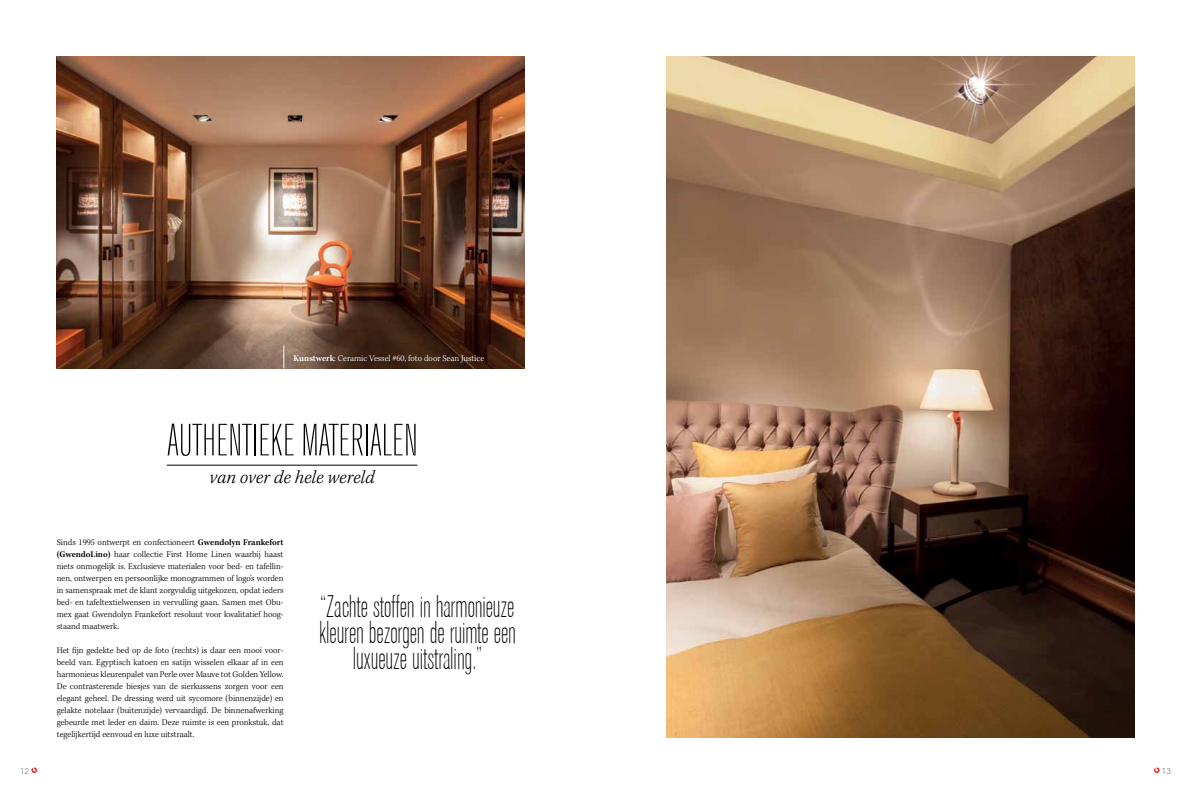
<style>
.page{position:relative;width:1191px;height:794px;background:#fff}
.page>*{position:absolute;margin:0;border:0;box-sizing:border-box;transform-origin:0 0}
.t1{font:44.7px "Keytin";color:#000;scale:1.15 1}
.t2{font:31px/26px "Keytin";color:#000;text-align:center;scale:1.15 1}
.t3{font:italic 300 19px "Kepler Std";color:#000}
.t4{font:300 9px/12px "Kepler Std";color:#000;text-align:justify}
.t5{font:300 9px "Kepler Std";color:#fff}
.t6{font:8px "ITC Avant Garde Std";color:#958c89}
.s1{font-weight:600}
</style>
<div class="page">
<hr style="left:167px;top:465px;width:250px;height:1px;background:#000">
<img style="left:666px;top:57px;width:468px;height:680px">
<img style="left:57px;top:57px;width:467px;height:311px">
<svg style="left:283px;top:345px;width:1px;height:23px"></svg>
<svg style="left:1154px;top:767px;width:5px;height:6px"></svg>
<svg style="left:31px;top:767px;width:6px;height:6px"></svg>
<p class="t5" style="left:293px;top:353px;width:192px"><span class="s1">Kunstwerk</span>: Ceramic Vessel #60, foto door Sean Justice</p>
<p class="t1" style="left:167px;top:415px;width:219px">Authentieke materialen</p>
<p class="t3" style="left:210px;top:466px;width:166px">van over de hele wereld</p>
<p class="t4" style="left:57px;top:537px;width:228px">Sinds 1995 ontwerpt en confectioneert <span class="s1">Gwendolyn Frankefort (GwendoLino)</span> haar collectie First Home Linen waarbij haast niets onmogelijk is. Exclusieve materialen voor bed- en tafellin&shy;nen, ontwerpen en persoonlijke monogrammen of logo’s worden in samenspraak met de klant zorgvuldig uitgekozen, opdat ieders bed- en tafeltextielwensen in vervulling gaan. Samen met Obu&shy;mex gaat Gwendolyn Frankefort resoluut voor kwalitatief hoog&shy;staand maatwerk.</p>
<p class="t4" style="left:57px;top:645px;width:228px">Het fijn gedekte bed op de foto (rechts) is daar een mooi voor&shy;beeld van. Egyptisch katoen en satijn wisselen elkaar af in een harmonieus kleurenpalet van Perle over Mauve tot Golden Yellow.<br>De contrasterende biesjes van de sierkussens zorgen voor een elegant geheel. De dressing werd uit sycomore (binnenzijde) en gelakte notelaar (buitenzijde) vervaardigd. De binnenafwerking gebeurde met leder en daim. Deze ruimte is een pronkstuk, dat tegelijkertijd eenvoud en luxe uitstraalt.</p>
<p class="t2" style="left:319px;top:594px;width:172px">“Zachte stoffen in harmonieuze kleuren bezorgen de ruimte een luxueuze uitstraling.”</p>
<p class="t6" style="left:20px;top:766px;width:11px">12</p>
<p class="t6" style="left:1161px;top:766px;width:11px">13</p>
</div>
